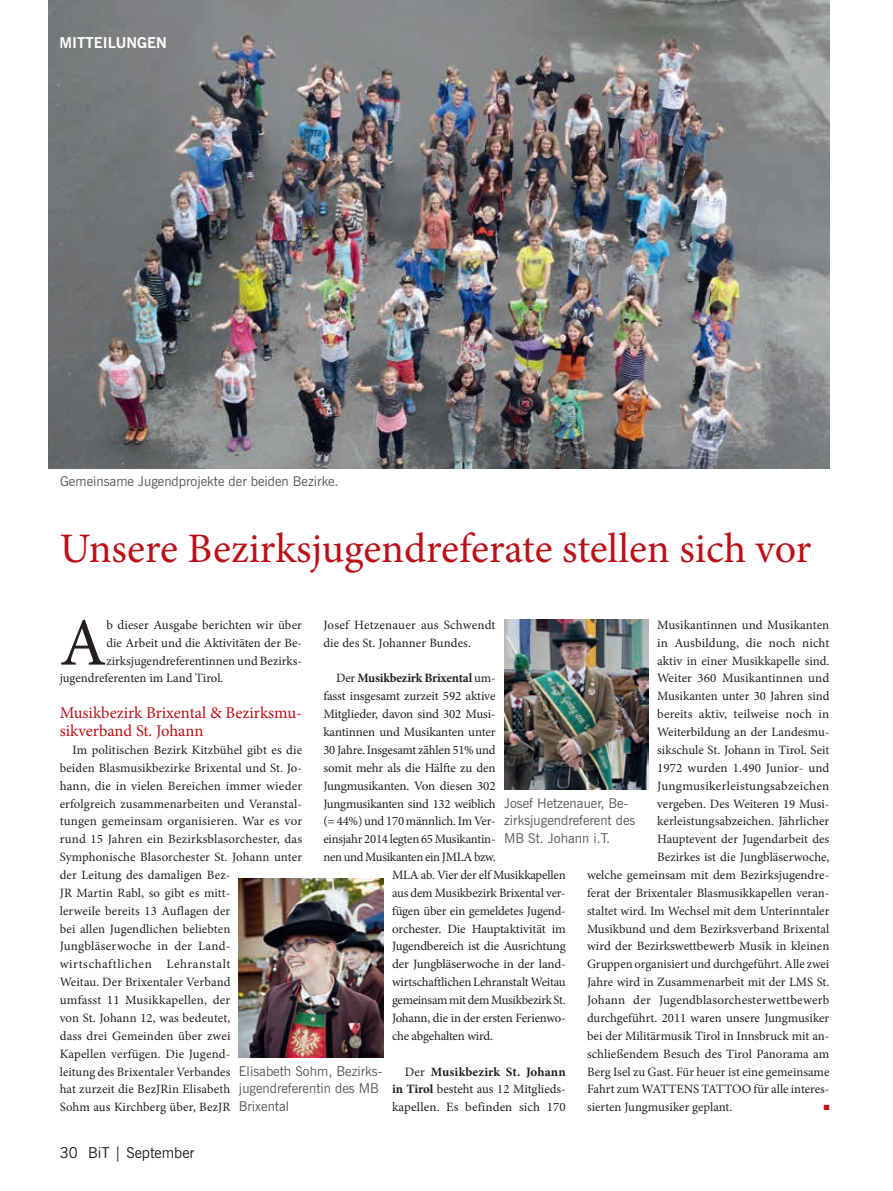
<style>
.page{position:relative;width:893px;height:1191px;background:#fff}
.page>*{position:absolute;margin:0;border:0;box-sizing:border-box;transform-origin:0 0}
.t1{font:67.65px "Minion Pro";color:#231f20}
.t2{font:42px "Minion Pro";color:#bb1018}
.t3{font:16.5px/17.9px "Minion Pro";color:#bb1018}
.t4{font:15px "News Gothic BT";color:#231f20}
.t5{font:700 15px "News Gothic BT";color:#fff}
.t6{font:13.5px/17.9px "News Gothic BT";color:#57585a}
.t7{font:12.75px/17.9px "Minion Pro";color:#231f20}
.t8{font:12.75px "Minion Pro";letter-spacing:-.02em;color:#231f20}
.t9{font:12.75px "Minion Pro";letter-spacing:.025em;color:#231f20}
.t10{font:700 12.75px "Minion Pro";letter-spacing:-.015em;color:#231f20}
.t11{font:7.5px "Zapf Dingbats ITC";color:#bb1018}
.s1{font-weight:400}
.s2{font-weight:700}
</style>
<div class="page">
<img style="left:49px;top:0;width:780px;height:468px">
<img style="left:239px;top:879px;width:144px;height:178px">
<img style="left:504px;top:620px;width:145px;height:169px">
<p class="t5" style="left:60px;top:34px;width:10px">MITTEILUN</p>
<p class="t5" style="left:137px;top:34px;width:20px">GEN</p>
<p class="t6" style="left:60px;top:472px;width:280px">Gemeinsame Jugendprojekte der beiden Bezirke.</p>
<h2 class="t2" style="left:60px;top:520px;width:753px">Unsere Bezirksjugendreferate stellen sich vor</h2>
<h1 class="t1" style="left:60px;top:597px;width:48px">A</h1>
<p class="t7" style="left:106px;top:616px;width:197px">b dieser Ausgabe berichten wir über</p>
<p class="t7" style="left:323px;top:616px;width:174px">Josef Hetzenauer aus Schwendt die des St. Johanner Bundes.</p>
<p class="t10" style="left:336px;top:669px;width:161px"><span class="s1">Der</span> Musikbezirk Brixental <span class="s1">um-</span></p>
<p class="t7" style="left:323px;top:687px;width:174px">fasst insgesamt zurzeit 592 aktive</p>
<p class="t7" style="left:323px;top:705px;width:174px">Mitglieder, davon sind 302 Musi-</p>
<p class="t7" style="left:323px;top:723px;width:174px">kantinnen und Musikanten unter</p>
<p class="t7" style="left:323px;top:741px;width:174px">30 Jahre. Insgesamt zählen 51% und</p>
<p class="t7" style="left:323px;top:759px;width:174px">somit mehr als die Hälfte zu den</p>
<p class="t7" style="left:323px;top:776px;width:174px">Jungmusikanten. Von diesen 302</p>
<p class="t7" style="left:323px;top:794px;width:174px">Jungmusikanten sind 132 weiblich</p>
<p class="t7" style="left:323px;top:812px;width:174px">(= 44%) und 170 männlich. Im Ver-</p>
<p class="t7" style="left:323px;top:830px;width:174px">einsjahr 2014 legten 65 Musikantin-</p>
<p class="t8" style="left:323px;top:848px;width:174px">nen und Musikanten ein JMLA bzw.</p>
<p class="t7" style="left:392px;top:866px;width:175px">MLA ab. Vier der elf Musikkapellen</p>
<p class="t7" style="left:392px;top:884px;width:175px">aus dem Musikbezirk Brixental ver-</p>
<p class="t7" style="left:392px;top:901px;width:175px">fügen über ein gemeldetes Jugend-</p>
<p class="t7" style="left:392px;top:919px;width:175px">orchester. Die Hauptaktivität im</p>
<p class="t7" style="left:392px;top:937px;width:175px">Jugendbereich ist die Ausrichtung</p>
<p class="t7" style="left:392px;top:955px;width:175px">der Jungbläserwoche in der land-</p>
<p class="t7" style="left:392px;top:973px;width:175px">wirtschaftlichen Lehranstalt Weitau</p>
<p class="t8" style="left:392px;top:991px;width:175px">gemeinsam mit dem Musikbezirk St.</p>
<p class="t7" style="left:392px;top:1009px;width:175px">Johann, die in der ersten Ferienwo-</p>
<p class="t8" style="left:392px;top:1027px;width:102px">che abgehalten wird.</p>
<p class="t7" style="left:392px;top:1062px;width:175px;text-align:justify;text-indent:13px">Der <span class="s2">Musikbezirk St. Johann in Tirol</span> besteht aus 12 Mitglieds&shy;kapellen. Es befinden sich 170</p>
<p class="t7" style="left:657px;top:616px;width:174px">Musikantinnen und Musikanten</p>
<p class="t7" style="left:657px;top:634px;width:174px">in Ausbildung, die noch nicht</p>
<p class="t7" style="left:657px;top:651px;width:174px">aktiv in einer Musikkapelle sind.</p>
<p class="t7" style="left:657px;top:669px;width:174px">Weiter 360 Musikantinnen und</p>
<p class="t7" style="left:657px;top:687px;width:174px">Musikanten unter 30 Jahren sind</p>
<p class="t7" style="left:657px;top:705px;width:174px">bereits aktiv, teilweise noch in</p>
<p class="t7" style="left:657px;top:723px;width:174px">Weiterbildung an der Landesmu-</p>
<p class="t7" style="left:657px;top:741px;width:174px">sikschule St. Johann in Tirol. Seit</p>
<p class="t7" style="left:657px;top:759px;width:174px">1972 wurden 1.490 Junior- und</p>
<p class="t9" style="left:657px;top:777px;width:174px">Jungmusikerleistungsabzeichen</p>
<p class="t7" style="left:657px;top:794px;width:174px">vergeben. Des Weiteren 19 Musi-</p>
<p class="t7" style="left:657px;top:812px;width:174px">kerleistungsabzeichen. Jährlicher</p>
<p class="t7" style="left:657px;top:830px;width:174px">Hauptevent der Jugendarbeit des</p>
<p class="t7" style="left:657px;top:848px;width:174px">Bezirkes ist die Jungbläserwoche,</p>
<p class="t7" style="left:587px;top:866px;width:244px">welche gemeinsam mit dem Bezirksjugendre-</p>
<p class="t7" style="left:587px;top:884px;width:244px">ferat der Brixentaler Blasmusikkapellen veran-</p>
<p class="t7" style="left:587px;top:901px;width:244px">staltet wird. Im Wechsel mit dem Unterinntaler</p>
<p class="t7" style="left:587px;top:919px;width:244px">Musikbund und dem Bezirksverband Brixental</p>
<p class="t7" style="left:587px;top:937px;width:244px">wird der Bezirkswettbewerb Musik in kleinen</p>
<p class="t7" style="left:587px;top:955px;width:244px">Gruppen organisiert und durchgeführt. Alle zwei</p>
<p class="t7" style="left:587px;top:973px;width:244px">Jahre wird in Zusammenarbeit mit der LMS St.</p>
<p class="t7" style="left:587px;top:991px;width:244px">Johann der Jugendblasorchesterwettbewerb</p>
<p class="t7" style="left:587px;top:1009px;width:244px">durchgeführt. 2011 waren unsere Jungmusiker</p>
<p class="t7" style="left:587px;top:1026px;width:244px">bei der Militärmusik Tirol in Innsbruck mit an-</p>
<p class="t7" style="left:587px;top:1044px;width:244px">schließendem Besuch des Tirol Panorama am</p>
<p class="t7" style="left:587px;top:1062px;width:244px">Berg Isel zu Gast. Für heuer ist eine gemeinsame</p>
<p class="t7" style="left:587px;top:1080px;width:244px">Fahrt zum WATTENS TATTOO für alle interes-</p>
<p class="t7" style="left:587px;top:1098px;width:147px">sierten Jungmusiker geplant.</p>
<p class="t11" style="left:824px;top:1103px;width:7px">■</p>
<p class="t7" style="left:106px;top:634px;width:197px">die Arbeit und die Aktivitäten der Be-</p>
<p class="t7" style="left:106px;top:651px;width:197px">zirksjugendreferentinnen und Bezirks-</p>
<p class="t7" style="left:60px;top:669px;width:165px">jugendreferenten im Land Tirol.</p>
<p class="t3" style="left:60px;top:704px;width:244px">Musikbezirk Brixental &amp; Bezirksmu&shy;sikverband St. Johann</p>
<p class="t7" style="left:60px;top:741px;width:244px;text-indent:13px">Im politischen Bezirk Kitzbühel gibt es die beiden Blasmusikbezirke Brixental und St. Jo&shy;hann, die in vielen Bereichen immer wieder erfolgreich zusammenarbeiten und Veranstal&shy;tungen gemeinsam organisieren. War es vor rund 15 Jahren ein Bezirksblasorchester, das Symphonische Blasorchester St. Johann unter der Leitung des damaligen Bez-<br>JR Martin Rabl, so gibt es mitt-<br>lerweile bereits 13 Auflagen der<br>bei allen Jugendlichen beliebten Jungbläserwoche in der Land&shy;wirtschaftlichen Lehranstalt<br>Weitau. Der Brixentaler Verband<br>umfasst 11 Musikkapellen, der<br>von St. Johann 12, was bedeutet,<br>dass drei Gemeinden über zwei<br>Kapellen verfügen. Die Jugend-<br>leitung des Brixentaler Verbandes<br>hat zurzeit die BezJRin Elisabeth<br>Sohm aus Kirchberg über, BezJR</p>
<p class="t6" style="left:504px;top:793px;width:133px">Josef Hetzenauer, Be&shy;zirksjugendreferent des<br>MB St. Johann i.T.</p>
<p class="t6" style="left:239px;top:1061px;width:145px">Elisabeth Sohm, Bezirks&shy;jugendreferentin des MB<br>Brixental</p>
<p class="t4" style="left:60px;top:1144px;width:136px">30 BiT | September</p>
</div>
